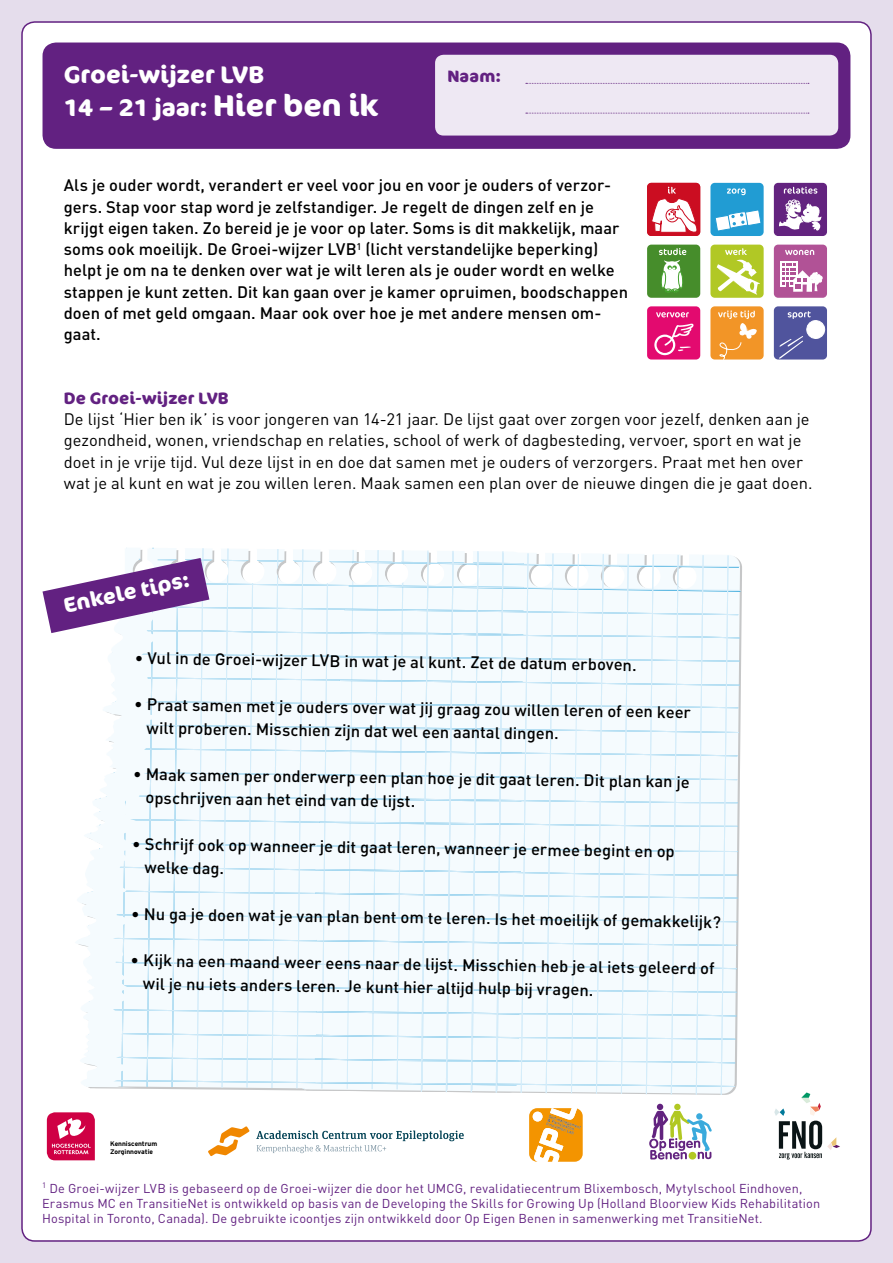
<style>
.page{position:relative;width:893px;height:1263px;background:#e5ddec}
.page>*{position:absolute;margin:0;border:0;box-sizing:border-box;transform-origin:0 0}
.t1{font:700 24px/33px "Cocon OT";color:#fff}
.t2{font:700 21px "Cocon OT";color:#fff}
.t3{font:500 16.5px/21.3px "DIN";color:#000}
.t4{font:16.5px/21.3px "DIN";color:#000}
.t5{font:700 16.5px "Cocon OT";letter-spacing:.005em;color:#622181}
.t6{font:12.75px/15.3px "DIN";letter-spacing:.015em;color:#622181}
.t7{font:700 6.6px/7.9px "Interstate";letter-spacing:-.01em;color:#000}
.s1{font-size:30px}
</style>
<div class="page">
<div style="left:22px;top:22px;width:849px;height:1219px;background:#fff;border-radius:13px"></div>
<div style="left:43px;top:43px;width:807px;height:105px;background:#622181;border-radius:13px"></div>
<div style="left:43px;top:43px;width:807px;height:106px;border:2px solid #622181;border-radius:13px"></div>
<div style="left:710px;top:306px;width:54px;height:53px;background:#f29527;border-radius:4px"></div>
<svg style="left:716px;top:310px;width:41px;height:50px"></svg>
<div style="left:774px;top:183px;width:53px;height:53px;background:#63237f;border-radius:4px"></div>
<svg style="left:779px;top:200px;width:42px;height:31px"></svg>
<svg style="left:784px;top:187px;width:33px;height:7px"></svg>
<div style="left:647px;top:245px;width:53px;height:53px;background:#468d2b;border-radius:4px"></div>
<svg style="left:659px;top:248px;width:27px;height:45px"></svg>
<div style="left:774px;top:306px;width:53px;height:53px;background:#50549d;border-radius:4px"></div>
<svg style="left:779px;top:311px;width:46px;height:48px"></svg>
<div style="left:710px;top:183px;width:54px;height:53px;background:#219cd3;border-radius:4px"></div>
<svg style="left:715px;top:210px;width:46px;height:21px"></svg>
<svg style="left:727px;top:188px;width:19px;height:7px"></svg>
<div style="left:710px;top:245px;width:54px;height:53px;background:#b1c825;border-radius:4px"></div>
<svg style="left:717px;top:248px;width:43px;height:47px"></svg>
<div style="left:647px;top:306px;width:53px;height:53px;background:#e30a6f;border-radius:4px"></div>
<svg style="left:654px;top:324px;width:39px;height:31px"></svg>
<svg style="left:656px;top:312px;width:33px;height:5px"></svg>
<div style="left:774px;top:245px;width:53px;height:53px;background:#b15296;border-radius:4px"></div>
<svg style="left:780px;top:261px;width:18px;height:26px"></svg>
<svg style="left:783px;top:263px;width:40px;height:29px"></svg>
<svg style="left:785px;top:250px;width:29px;height:5px"></svg>
<div style="left:647px;top:183px;width:53px;height:53px;background:#cb0d21;border-radius:4px"></div>
<svg style="left:651px;top:187px;width:46px;height:46px"></svg>
<div style="left:435px;top:55px;width:403px;height:81px;background:#eee8f3;border-radius:9px"></div>
<svg style="left:526px;top:83px;width:283px;height:1px"></svg>
<svg style="left:526px;top:113px;width:283px;height:1px"></svg>
<svg style="left:43px;top:549px;width:698px;height:546px"></svg>
<svg style="left:47px;top:1112px;width:48px;height:48px;background:#d9366b"></svg>
<svg style="left:649px;top:1104px;width:63px;height:55px"></svg>
<svg style="left:529px;top:1108px;width:54px;height:54px"></svg>
<div style="left:533px;top:1112px;width:9px;height:9px;background:#fff;border-radius:50%"></div>
<svg style="left:208px;top:1126px;width:42px;height:30px"></svg>
<svg style="left:256px;top:1130px;width:208px;height:23px"></svg>
<svg style="left:774px;top:1092px;width:66px;height:67px"></svg>
<h1 class="t1" style="left:64px;top:59px;width:316px">Groei-wijzer LVB<br>14 – 21 jaar: <span class="s1">Hier ben ik</span></h1>
<p class="t5" style="left:447px;top:66px;width:55px">Naam:</p>
<p class="t3" style="left:64px;top:174px;width:566px">Als je ouder wordt, verandert er veel voor jou en voor je ouders of verzor&shy;gers. Stap voor stap word je zelfstandiger. Je regelt de dingen zelf en je krijgt eigen taken. Zo bereid je je voor op later. Soms is dit makkelijk, maar soms ook moeilijk. De Groei-wijzer LVB<sup>1</sup> (licht verstandelijke beperking) helpt je om na te denken over wat je wilt leren als je ouder wordt en welke stappen je kunt zetten. Dit kan gaan over je kamer opruimen, boodschappen doen of met geld omgaan. Maar ook over hoe je met andere mensen om&shy;gaat.</p>
<p class="t5" style="left:64px;top:388px;width:167px">De Groei-wijzer LVB</p>
<p class="t4" style="left:64px;top:408px;width:750px">De lijst ‘Hier ben ik’ is voor jongeren van 14-21 jaar. De lijst gaat over zorgen voor jezelf, denken aan je gezondheid, wonen, vriendschap en relaties, school of werk of dagbesteding, vervoer, sport en wat je doet in je vrije tijd. Vul deze lijst in en doe dat samen met je ouders of verzorgers. Praat met hen over wat je al kunt en wat je zou willen leren. Maak samen een plan over de nieuwe dingen die je gaat doen.</p>
<p class="t2" style="left:61px;top:593px;width:130px;rotate:-12deg">Enkele tips:</p>
<p class="t3" style="left:135px;top:646px;width:503px;rotate:1deg">• Vul in de Groei-wijzer LVB in wat je al kunt. Zet de datum erboven.</p>
<p class="t3" style="left:147px;top:691px;width:545px;line-height:23.5px;text-indent:-13px;rotate:1deg">• Praat samen met je ouders over wat jij graag zou willen leren of een keer wilt proberen. Misschien zijn dat wel een aantal dingen.</p>
<p class="t3" style="left:146px;top:761px;width:545px;line-height:23.7px;text-indent:-13px;rotate:1deg">• Maak samen per onderwerp een plan hoe je dit gaat leren. Dit plan kan je opschrijven aan het eind van de lijst.</p>
<p class="t3" style="left:145px;top:830px;width:531px;line-height:24px;text-indent:-13px;rotate:1deg">• Schrijf ook op wanneer je dit gaat leren, wanneer je ermee begint en op welke dag.</p>
<p class="t3" style="left:131px;top:901px;width:591px;rotate:1deg">• Nu ga je doen wat je van plan bent om te leren. Is het moeilijk of gemakkelijk?</p>
<p class="t3" style="left:144px;top:947px;width:573px;line-height:23.4px;text-indent:-13px;rotate:1deg">• Kijk na een maand weer eens naar de lijst. Misschien heb je al iets geleerd of wil je nu iets anders leren. Je kunt hier altijd hulp bij vragen.</p>
<p class="t7" style="left:110px;top:1140px;width:49px">Kenniscentrum<br>Zorginnovatie</p>
<p class="t6" style="left:42px;top:1180px;width:780px"><sup>1</sup> De Groei-wijzer LVB is gebaseerd op de Groei-wijzer die door het UMCG, revalidatiecentrum Blixembosch, Mytylschool Eindhoven,<br>Erasmus MC en TransitieNet is ontwikkeld op basis van de Developing the Skills for Growing Up (Holland Bloorview Kids Rehabilitation<br>Hospital in Toronto, Canada). De gebruikte icoontjes zijn ontwikkeld door Op Eigen Benen in samenwerking met TransitieNet.</p>
</div>
